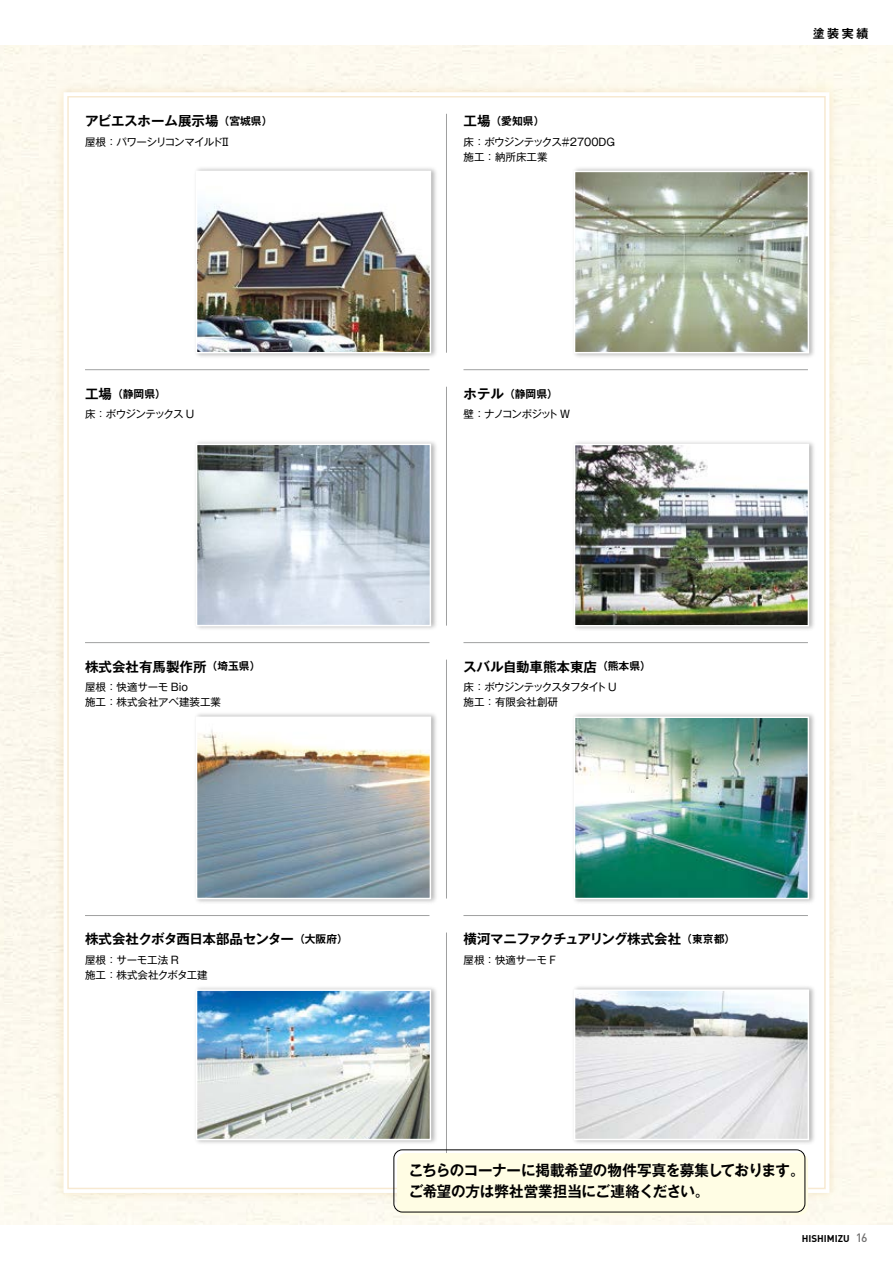
<style>
.page{position:relative;width:893px;height:1263px;background:#fff}
.page>*{position:absolute;margin:0;border:0;box-sizing:border-box;transform-origin:0 0}
.t1{font:700 15px/21px "Gothic MB101 Pr 6 De";letter-spacing:-.025em;color:#000}
.t2{font:700 13.5px "Gothic MB101 Pr 6 De";color:#000}
.t3{font:700 13.5px "Gothic MB101 Pr 6 De";letter-spacing:-.045em;color:#000}
.t4{font:700 13.5px "Gothic MB101 Pr 6 De";letter-spacing:-.035em;color:#000}
.t5{font:700 12px "Gothic MB101 Pr 6 De";color:#000}
.t6{font:500 12px "DINOT";color:#727171}
.t7{font:700 10.8px "Gothic MB101 Pr 6 De";color:#000}
.t8{font:10.5px/15px "Gothic MB101 Pr 6";color:#000}
.t9{font:10.5px/15px "Gothic MB101 Pr 6";letter-spacing:-.065em;color:#000}
.t10{font:10.5px/15px "Gothic MB101 Pr 6";letter-spacing:-.01em;color:#000}
.t11{font:10.5px "Gothic MB101 Pr 6";letter-spacing:-.08em;color:#000}
.t12{font:10.5px "Gothic MB101 Pr 6";letter-spacing:-.1em;color:#000}
.t13{font:10.5px "Gothic MB101 Pr 6";letter-spacing:-.07em;color:#000}
.t14{font:10.5px "Gothic MB101 Pr 6";letter-spacing:-.03em;color:#000}
.t15{font:700 9.75px "DINOT";color:#000}
</style>
<div class="page">
<div style="left:0;top:45px;width:893px;height:1179px;background:#fdfaee"></div>
<img style="left:50px;top:79px;width:792px;height:1127px">
<div style="left:68px;top:97px;width:757px;height:1091px;background:#fff"></div>
<hr style="left:446px;top:114px;width:1px;height:239px;background:#9fa0a0">
<hr style="left:446px;top:387px;width:1px;height:239px;background:#9fa0a0">
<hr style="left:446px;top:660px;width:1px;height:238px;background:#9fa0a0">
<hr style="left:446px;top:932px;width:1px;height:239px;background:#9fa0a0">
<hr style="left:463px;top:915px;width:345px;height:1px;background:#9fa0a0">
<hr style="left:85px;top:915px;width:344px;height:1px;background:#9fa0a0">
<hr style="left:85px;top:642px;width:344px;height:1px;background:#9fa0a0">
<hr style="left:463px;top:642px;width:345px;height:1px;background:#9fa0a0">
<hr style="left:463px;top:369px;width:345px;height:1px;background:#9fa0a0">
<hr style="left:85px;top:369px;width:344px;height:1px;background:#9fa0a0">
<img style="left:196px;top:168px;width:240px;height:189px">
<img style="left:199px;top:174px;width:229px;height:176px">
<div style="left:196px;top:171px;width:235px;height:182px;border:2px solid #fff"></div>
<img style="left:197px;top:441px;width:239px;height:188px">
<img style="left:199px;top:447px;width:229px;height:176px">
<div style="left:196px;top:444px;width:235px;height:182px;border:2px solid #fff"></div>
<img style="left:197px;top:713px;width:239px;height:190px">
<img style="left:199px;top:719px;width:229px;height:177px">
<div style="left:196px;top:716px;width:235px;height:183px;border:2px solid #fff"></div>
<img style="left:197px;top:987px;width:239px;height:167px">
<img style="left:199px;top:992px;width:229px;height:145px">
<div style="left:196px;top:989px;width:235px;height:151px;border:2px solid #fff"></div>
<img style="left:575px;top:713px;width:239px;height:190px">
<img style="left:577px;top:719px;width:229px;height:177px">
<div style="left:574px;top:716px;width:235px;height:183px;border:2px solid #fff"></div>
<img style="left:575px;top:986px;width:239px;height:171px">
<img style="left:577px;top:992px;width:229px;height:145px">
<div style="left:574px;top:989px;width:235px;height:151px;border:2px solid #fff"></div>
<img style="left:574px;top:168px;width:240px;height:189px">
<img style="left:577px;top:174px;width:229px;height:176px">
<div style="left:574px;top:171px;width:235px;height:182px;border:2px solid #fff"></div>
<img style="left:575px;top:442px;width:239px;height:188px">
<img style="left:577px;top:447px;width:229px;height:176px">
<div style="left:574px;top:444px;width:235px;height:182px;border:2px solid #fff"></div>
<div style="left:0;top:437px;width:17px;height:201px;background:#fcf9ed"></div>
<div style="left:397px;top:1153px;width:411px;height:62px;background:#fffde4;border-radius:9px"></div>
<div style="left:394px;top:1149px;width:411px;height:63px;border:1px solid #000;border-radius:9px"></div>
<p class="t5" style="left:813px;top:24px;width:57px">塗装実績</p>
<p class="t2" style="left:85px;top:109px;width:135px">アビエスホーム展示場</p>
<p class="t11" style="left:85px;top:133px;width:147px">屋根：パワーシリコンマイルドⅡ</p>
<p class="t7" style="left:219px;top:112px;width:55px">（宮城県(</p>
<p class="t2" style="left:463px;top:109px;width:28px">工場</p>
<p class="t8" style="left:463px;top:133px;width:153px">床：ボウジンテックス＃2700DG施工：納所床工業</p>
<p class="t7" style="left:490px;top:112px;width:55px">（愛知県(</p>
<p class="t2" style="left:85px;top:382px;width:28px">工場</p>
<p class="t13" style="left:85px;top:406px;width:111px">床：ボウジンテックス U</p>
<p class="t7" style="left:112px;top:384px;width:55px">（静岡県(</p>
<p class="t2" style="left:463px;top:382px;width:42px">ホテル</p>
<p class="t12" style="left:463px;top:406px;width:108px">壁：ナノコンポジット W</p>
<p class="t7" style="left:504px;top:384px;width:55px">（静岡県(</p>
<p class="t2" style="left:85px;top:655px;width:123px">株式会社有馬製作所</p>
<p class="t8" style="left:85px;top:679px;width:138px">屋根：快適サーモ Bio<br>施工：株式会社アベ建装工業</p>
<p class="t7" style="left:207px;top:657px;width:55px">（埼玉県(</p>
<p class="t2" style="left:463px;top:655px;width:135px">スバル自動車熊本東店</p>
<p class="t9" style="left:463px;top:679px;width:155px">床：ボウジンテックスタフタイト U施工：有限会社創研</p>
<p class="t7" style="left:597px;top:657px;width:55px">（熊本県(</p>
<p class="t4" style="left:85px;top:928px;width:210px">株式会社クボタ西日本部品センター</p>
<p class="t10" style="left:85px;top:952px;width:124px">屋根：サーモ工法 R<br>施工：株式会社クボタ工建</p>
<p class="t7" style="left:294px;top:930px;width:55px">（大阪府(</p>
<p class="t3" style="left:463px;top:928px;width:219px">横河マニファクチュアリング株式会社</p>
<p class="t14" style="left:463px;top:951px;width:94px">屋根：快適サーモ F</p>
<p class="t7" style="left:681px;top:930px;width:55px">（東京都(</p>
<h1 class="t1" style="left:409px;top:1159px;width:397px">こちらのコーナーに掲載希望の物件写真を募集しております。ご希望の方は弊社営業担当にご連絡ください。</h1>
<p class="t15" style="left:802px;top:1231px;width:49px">HISHIMIZU</p>
<p class="t6" style="left:856px;top:1229px;width:13px">16</p>
</div>
